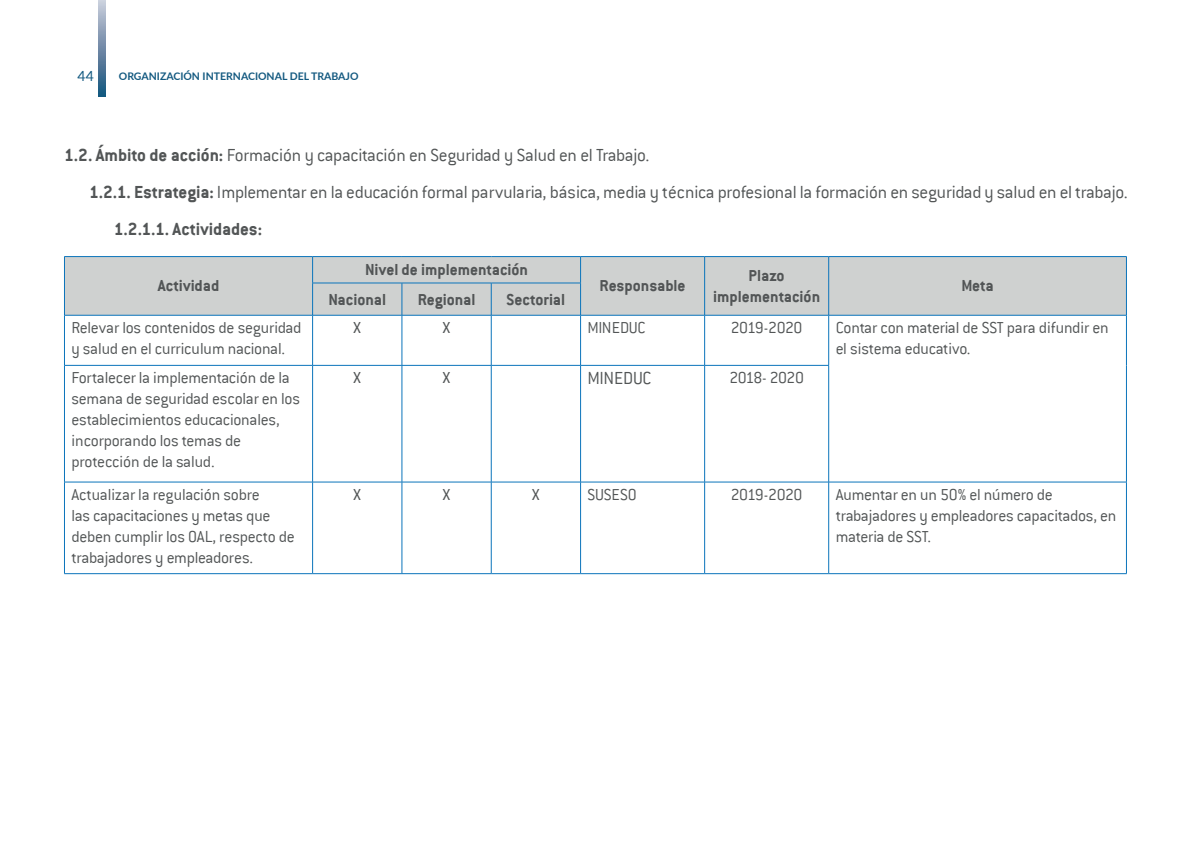
<style>
.page{position:relative;width:1191px;height:844px;background:#fff}
.page>*{position:absolute;margin:0;border:0;box-sizing:border-box;transform-origin:0 0}
.t1{font:300 19.25px "Conduit ITC";letter-spacing:-.015em;color:#525556}
.t2{font:700 19.25px "Conduit ITC";color:#525556}
.t3{font:300 17.5px/21px "Conduit ITC";letter-spacing:-.015em;color:#525556}
.t4{font:700 17.5px/21px "Conduit ITC";color:#525556;text-align:center}
.t5{font:14px "Lato";color:#135980}
.t6{font:700 10.5px "Lato";color:#135980}
.s1{font-weight:700}
</style>
<div class="page">
<svg style="left:99px;top:0;width:6px;height:96px"></svg>
<div style="left:65px;top:257px;width:1061px;height:58px;background:#cfd1d0"></div>
<hr style="left:64px;top:256px;width:248px;height:1px;background:#0b74bb">
<svg style="left:64px;top:257px;width:1px;height:26px"></svg>
<hr style="left:64px;top:283px;width:1px;height:32px;background:#0b74bb">
<hr style="left:312px;top:256px;width:90px;height:1px;background:#0b74bb">
<svg style="left:312px;top:257px;width:1px;height:25px"></svg>
<hr style="left:402px;top:256px;width:89px;height:1px;background:#0b74bb">
<hr style="left:491px;top:256px;width:89px;height:1px;background:#0b74bb">
<hr style="left:580px;top:256px;width:124px;height:1px;background:#0b74bb">
<svg style="left:580px;top:257px;width:1px;height:25px"></svg>
<hr style="left:704px;top:256px;width:124px;height:1px;background:#0b74bb">
<svg style="left:704px;top:257px;width:1px;height:26px"></svg>
<hr style="left:828px;top:256px;width:298px;height:1px;background:#0b74bb">
<svg style="left:828px;top:257px;width:1px;height:26px"></svg>
<svg style="left:1126px;top:257px;width:1px;height:26px"></svg>
<hr style="left:704px;top:283px;width:1px;height:32px;background:#0b74bb">
<hr style="left:828px;top:283px;width:1px;height:32px;background:#0b74bb">
<hr style="left:1126px;top:283px;width:1px;height:32px;background:#0b74bb">
<hr style="left:312px;top:282px;width:90px;height:1px;background:#0b74bb">
<hr style="left:312px;top:283px;width:1px;height:32px;background:#0b74bb">
<hr style="left:402px;top:282px;width:89px;height:1px;background:#0b74bb">
<hr style="left:401px;top:283px;width:1px;height:32px;background:#0b74bb">
<hr style="left:491px;top:282px;width:90px;height:1px;background:#0b74bb">
<hr style="left:491px;top:283px;width:1px;height:32px;background:#0b74bb">
<hr style="left:580px;top:283px;width:1px;height:32px;background:#0b74bb">
<hr style="left:64px;top:315px;width:248px;height:1px;background:#0b74bb">
<hr style="left:64px;top:315px;width:1px;height:50px;background:#0b74bb">
<hr style="left:312px;top:315px;width:90px;height:1px;background:#0b74bb">
<hr style="left:312px;top:315px;width:1px;height:50px;background:#0b74bb">
<hr style="left:402px;top:315px;width:89px;height:1px;background:#0b74bb">
<hr style="left:401px;top:315px;width:1px;height:50px;background:#0b74bb">
<hr style="left:491px;top:315px;width:89px;height:1px;background:#0b74bb">
<hr style="left:491px;top:315px;width:1px;height:50px;background:#0b74bb">
<hr style="left:580px;top:315px;width:124px;height:1px;background:#0b74bb">
<hr style="left:580px;top:315px;width:1px;height:50px;background:#0b74bb">
<hr style="left:704px;top:315px;width:124px;height:1px;background:#0b74bb">
<hr style="left:704px;top:315px;width:1px;height:50px;background:#0b74bb">
<hr style="left:828px;top:315px;width:298px;height:1px;background:#0b74bb">
<hr style="left:828px;top:315px;width:1px;height:50px;background:#0b74bb">
<hr style="left:1126px;top:315px;width:1px;height:50px;background:#0b74bb">
<hr style="left:1126px;top:365px;width:1px;height:116px;background:#0b74bb">
<hr style="left:64px;top:365px;width:248px;height:1px;background:#0b74bb">
<hr style="left:64px;top:365px;width:1px;height:116px;background:#0b74bb">
<hr style="left:312px;top:365px;width:90px;height:1px;background:#0b74bb">
<hr style="left:312px;top:365px;width:1px;height:116px;background:#0b74bb">
<hr style="left:402px;top:365px;width:89px;height:1px;background:#0b74bb">
<hr style="left:401px;top:365px;width:1px;height:116px;background:#0b74bb">
<hr style="left:491px;top:365px;width:89px;height:1px;background:#0b74bb">
<hr style="left:491px;top:365px;width:1px;height:116px;background:#0b74bb">
<hr style="left:580px;top:365px;width:124px;height:1px;background:#0b74bb">
<hr style="left:580px;top:365px;width:1px;height:116px;background:#0b74bb">
<hr style="left:704px;top:365px;width:125px;height:1px;background:#0b74bb">
<hr style="left:704px;top:365px;width:1px;height:116px;background:#0b74bb">
<hr style="left:828px;top:365px;width:1px;height:116px;background:#0b74bb">
<hr style="left:64px;top:481px;width:248px;height:1px;background:#0b74bb">
<hr style="left:64px;top:482px;width:1px;height:91px;background:#0b74bb">
<hr style="left:312px;top:481px;width:90px;height:1px;background:#0b74bb">
<hr style="left:312px;top:482px;width:1px;height:91px;background:#0b74bb">
<hr style="left:402px;top:481px;width:89px;height:1px;background:#0b74bb">
<hr style="left:401px;top:482px;width:1px;height:91px;background:#0b74bb">
<hr style="left:491px;top:481px;width:89px;height:1px;background:#0b74bb">
<hr style="left:491px;top:482px;width:1px;height:91px;background:#0b74bb">
<hr style="left:580px;top:481px;width:124px;height:1px;background:#0b74bb">
<hr style="left:580px;top:482px;width:1px;height:91px;background:#0b74bb">
<hr style="left:704px;top:481px;width:124px;height:1px;background:#0b74bb">
<hr style="left:704px;top:482px;width:1px;height:91px;background:#0b74bb">
<hr style="left:828px;top:481px;width:298px;height:1px;background:#0b74bb">
<hr style="left:828px;top:482px;width:1px;height:91px;background:#0b74bb">
<hr style="left:1126px;top:482px;width:1px;height:91px;background:#0b74bb">
<hr style="left:64px;top:573px;width:248px;height:1px;background:#0b74bb">
<hr style="left:312px;top:573px;width:90px;height:1px;background:#0b74bb">
<hr style="left:402px;top:573px;width:89px;height:1px;background:#0b74bb">
<hr style="left:491px;top:573px;width:89px;height:1px;background:#0b74bb">
<hr style="left:580px;top:573px;width:124px;height:1px;background:#0b74bb">
<hr style="left:704px;top:573px;width:124px;height:1px;background:#0b74bb">
<hr style="left:828px;top:573px;width:298px;height:1px;background:#0b74bb">
<p class="t5" style="left:78px;top:66px;width:18px">44</p>
<p class="t6" style="left:119px;top:69px;width:241px">ORGANIZACIÓN INTERNACIONAL DEL TRABAJO</p>
<p class="t1" style="left:64px;top:144px;width:587px"><span class="s1">1.2. Ámbito de acción:</span> Formación y capacitación en Seguridad y Salud en el Trabajo.</p>
<p class="t1" style="left:89px;top:182px;width:1040px"><span class="s1">1.2.1. Estrategia:</span> Implementar en la educación formal parvularia, básica, media y técnica profesional la formación en seguridad y salud en el trabajo.</p>
<p class="t2" style="left:114px;top:218px;width:150px">1.2.1.1. Actividades:</p>
<p class="t4" style="left:158px;top:275px;width:63px">Actividad</p>
<p class="t4" style="left:365px;top:259px;width:165px">Nivel de implementación</p>
<p class="t4" style="left:328px;top:288px;width:59px">Nacional</p>
<p class="t4" style="left:418px;top:288px;width:59px">Regional</p>
<p class="t4" style="left:506px;top:288px;width:60px">Sectorial</p>
<p class="t4" style="left:599px;top:275px;width:87px">Responsable</p>
<p class="t4" style="left:713px;top:264px;width:109px">Plazo implementación</p>
<p class="t4" style="left:961px;top:275px;width:34px">Meta</p>
<p class="t3" style="left:71px;top:317px;width:231px">Relevar los contenidos de seguridad y salud en el curriculum nacional.</p>
<p class="t3" style="left:353px;top:317px;width:9px">X</p>
<p class="t3" style="left:442px;top:317px;width:9px">X</p>
<p class="t3" style="left:587px;top:317px;width:60px">MINEDUC</p>
<p class="t3" style="left:731px;top:317px;width:73px">2019-2020</p>
<p class="t3" style="left:835px;top:317px;width:274px">Contar con material de SST para difundir en el sistema educativo.</p>
<p class="t3" style="left:71px;top:367px;width:230px">Fortalecer la implementación de la semana de seguridad escolar en los establecimientos educacionales, incorporando los temas de protección de la salud.</p>
<p class="t3" style="left:353px;top:367px;width:9px">X</p>
<p class="t3" style="left:442px;top:367px;width:9px">X</p>
<p class="t1" style="left:587px;top:368px;width:65px">MINEDUC</p>
<p class="t3" style="left:729px;top:367px;width:76px">2018- 2020</p>
<p class="t3" style="left:71px;top:484px;width:225px">Actualizar la regulación sobre<br>las capacitaciones y metas que deben cumplir los OAL, respecto de trabajadores y empleadores.</p>
<p class="t3" style="left:353px;top:484px;width:9px">X</p>
<p class="t3" style="left:442px;top:484px;width:9px">X</p>
<p class="t3" style="left:532px;top:484px;width:9px">X</p>
<p class="t3" style="left:587px;top:484px;width:50px">SUSESO</p>
<p class="t3" style="left:731px;top:484px;width:73px">2019-2020</p>
<p class="t3" style="left:835px;top:484px;width:282px">Aumentar en un 50% el número de trabajadores y empleadores capacitados, en materia de SST.</p>
</div>
